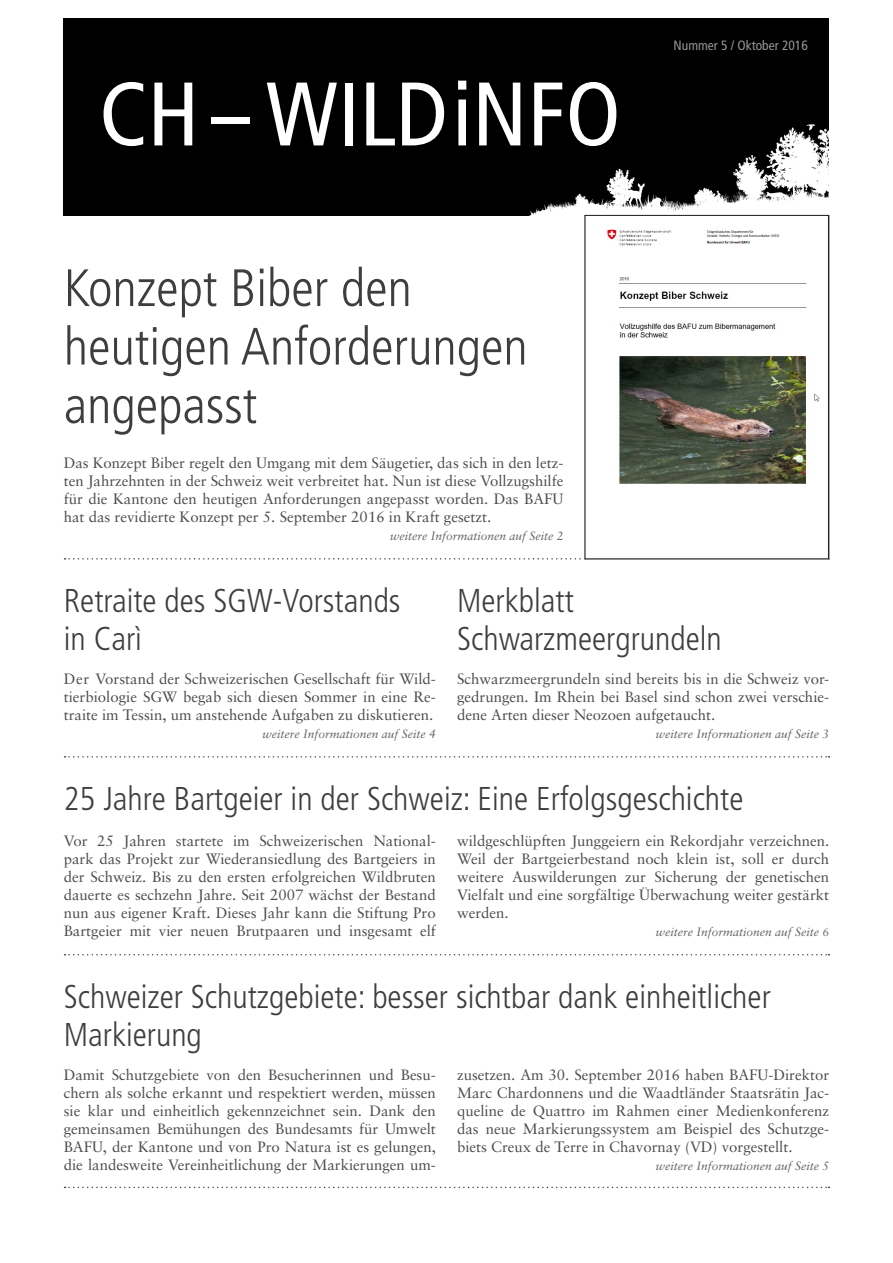
<style>
.page{position:relative;width:893px;height:1263px;background:#fff}
.page>*{position:absolute;margin:0;border:0;box-sizing:border-box;transform-origin:0 0}
.t1{font:condensed 90px "Frutiger LT Std";color:#fff}
.Seitentitel{font:300 condensed 52.5px/58.5px "Frutiger LT Pro";color:#3e3e3f}
.Thementitel{font:300 condensed 33px/37.5px "Frutiger LT Pro";color:#3e3e3f}
.t2{font:15px/18px "Sabon LT Pro";color:#4b4c4d;text-align:justify}
.t3{font:condensed 13.5px "Frutiger LT Std";color:#939598}
.weitere_Infos___Auth{font:italic 12px "Sabon LT Pro";color:#636366}
</style>
<div class="page">
<div style="left:64px;top:18px;width:765px;height:198px;background:#000"></div>
<svg style="left:65px;top:558px;width:520px;height:2px"></svg>
<svg style="left:65px;top:756px;width:764px;height:2px"></svg>
<svg style="left:65px;top:954px;width:764px;height:1px"></svg>
<svg style="left:65px;top:1187px;width:764px;height:1px"></svg>
<img style="left:585px;top:229px;width:244px;height:331px">
<div style="left:585px;top:215px;width:244px;height:344px;border:1px solid #231f20"></div>
<h1 class="t1" style="left:99px;top:62px;width:523px">CH-WILDiNFO</h1>
<p class="Seitentitel" style="left:64px;top:259px;width:465px">Konzept Biber den heutigen Anforderungen angepasst</p>
<p class="t2" style="left:64px;top:453px;width:501px">Das Konzept Biber regelt den Umgang mit dem Säugetier, das sich in den letz&shy;ten Jahrzehnten in der Schweiz weit verbreitet hat. Nun ist diese Vollzugshilfe für die Kantone den heutigen Anforderungen angepasst worden. Das BAFU hat das revidierte Konzept per 5. September 2016 in Kraft gesetzt.</p>
<p class="weitere_Infos___Auth" style="left:390px;top:528px;width:175px">weitere Informationen auf Seite 2</p>
<p class="t3" style="left:674px;top:37px;width:136px">Nummer 5 / Oktober 2016</p>
<p class="Thementitel" style="left:64px;top:582px;width:338px">Retraite des SGW-Vorstands in Carì</p>
<p class="t2" style="left:64px;top:669px;width:374px">Der Vorstand der Schweizerischen Gesellschaft für Wild&shy;tierbiologie SGW begab sich diesen Sommer in eine Re&shy;traite im Tessin, um anstehende Aufgaben zu diskutieren.</p>
<p class="weitere_Infos___Auth" style="left:262px;top:726px;width:175px">weitere Informationen auf Seite 4</p>
<p class="Thementitel" style="left:457px;top:582px;width:266px">Merkblatt<br>Schwarzmeergrundeln</p>
<p class="t2" style="left:457px;top:669px;width:374px">Schwarzmeergrundeln sind bereits bis in die Schweiz vor&shy;gedrungen. Im Rhein bei Basel sind schon zwei verschie&shy;dene Arten dieser Neozoen aufgetaucht.</p>
<p class="weitere_Infos___Auth" style="left:656px;top:726px;width:175px">weitere Informationen auf Seite 3</p>
<p class="Thementitel" style="left:64px;top:780px;width:681px">25 Jahre Bartgeier in der Schweiz: Eine Erfolgsgeschichte</p>
<p class="t2" style="left:64px;top:831px;width:374px">Vor 25 Jahren startete im Schweizerischen National&shy;park das Projekt zur Wiederansiedlung des Bartgeiers in der Schweiz. Bis zu den ersten erfolgreichen Wildbruten dauerte es sechzehn Jahre. Seit 2007 wächst der Bestand nun aus eigener Kraft. Dieses Jahr kann die Stiftung Pro Bartgeier mit vier neuen Brutpaaren und insgesamt elf</p>
<p class="t2" style="left:457px;top:831px;width:374px">wildgeschlüpften Junggeiern ein Rekordjahr verzeichnen.<br>Weil der Bartgeierbestand noch klein ist, soll er durch weitere Auswilderungen zur Sicherung der genetischen Vielfalt und eine sorgfältige Überwachung weiter gestärkt werden.</p>
<p class="weitere_Infos___Auth" style="left:656px;top:924px;width:175px">weitere Informationen auf Seite 6</p>
<p class="Thementitel" style="left:64px;top:978px;width:708px">Schweizer Schutzgebiete: besser sichtbar dank einheitlicher<br>Markierung</p>
<p class="t2" style="left:64px;top:1065px;width:374px">Damit Schutzgebiete von den Besucherinnen und Besu&shy;chern als solche erkannt und respektiert werden, müssen sie klar und einheitlich gekennzeichnet sein. Dank den gemeinsamen Bemühungen des Bundesamts für Umwelt BAFU, der Kantone und von Pro Natura ist es gelungen, die landesweite Vereinheitlichung der Markierungen um-</p>
<p class="t2" style="left:457px;top:1065px;width:374px">zusetzen. Am 30. September 2016 haben BAFU-Direktor Marc Chardonnens und die Waadtländer Staatsrätin Jac&shy;queline de Quattro im Rahmen einer Medienkonferenz das neue Markierungssystem am Beispiel des Schutzge&shy;biets Creux de Terre in Chavornay (VD) vorgestellt.</p>
<p class="weitere_Infos___Auth" style="left:656px;top:1158px;width:175px">weitere Informationen auf Seite 5</p>
</div>
